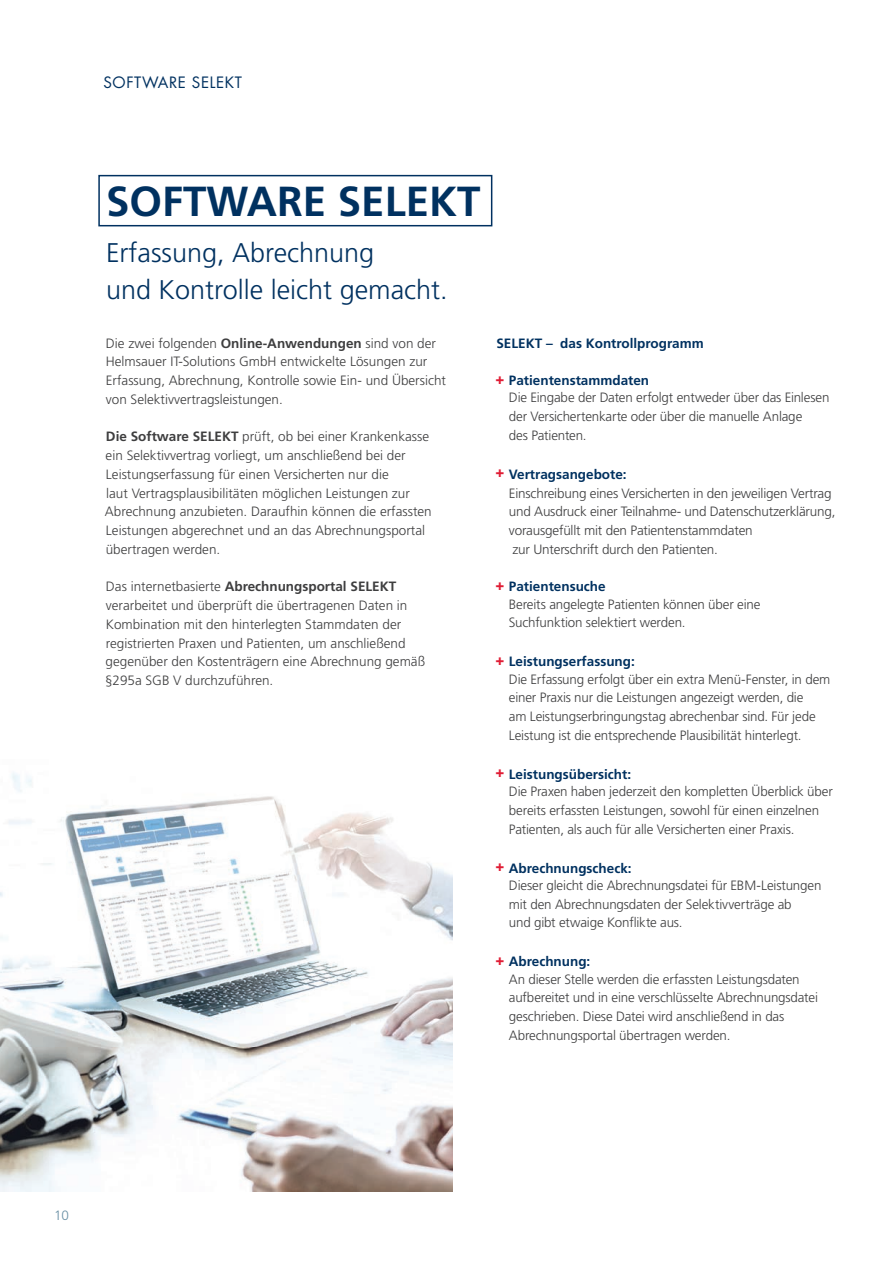
<style>
.page{position:relative;width:893px;height:1263px;background:#fff}
.page>*{position:absolute;margin:0;border:0;box-sizing:border-box;transform-origin:0 0}
.t1{font:700 42px "Frutiger LT Std";color:#003160}
.t2{font:300 27px/37.5px "Frutiger LT Std";color:#003160}
.t3{font:15.3px "Futura Std";letter-spacing:.04em;color:#003160}
.t4{font:300 13.5px/18.8px "Frutiger LT Std";letter-spacing:-.01em;color:#3e3e3f}
.t5{font:700 13.5px "Frutiger LT Std";color:#003160}
.t6{font:300 13.5px "Frutiger LT Std";color:#6990a5}
.s1{font-weight:700}
.s2{font-weight:900;font-size:15px;color:#e01d35}
.s3{font-weight:700;color:#003160}
</style>
<div class="page">
<img style="left:0;top:772px;width:453px;height:419px">
<div style="left:98px;top:175px;width:394px;height:51px;border:2px solid #003160"></div>
<p class="t3" style="left:103px;top:73px;width:140px">SOFTWARE SELEKT</p>
<h1 class="t1" style="left:106px;top:177px;width:376px">SOFTWARE SELEKT</h1>
<h2 class="t2" style="left:106px;top:234px;width:343px">Erfassung, Abrechnung<br>und Kontrolle leicht gemacht.</h2>
<p class="t4" style="left:106px;top:334px;width:342px">Die zwei folgenden <span class="s1">Online-Anwendungen</span> sind von der Helmsauer IT-Solutions GmbH entwickelte Lösungen zur Erfassung, Abrechnung, Kontrolle sowie Ein- und Übersicht von Selektivvertragsleistungen.</p>
<p class="t4" style="left:105px;top:427px;width:328px"><span class="s1">Die Software SELEKT</span> prüft, ob bei einer Krankenkasse ein Selektivvertrag vorliegt, um anschließend bei der Leistungserfassung für einen Versicherten nur die<br>laut Vertragsplausibilitäten möglichen Leistungen zur Abrechnung anzubieten. Daraufhin können die erfassten Leistungen abgerechnet und an das Abrechnungsportal übertragen werden.</p>
<p class="t4" style="left:105px;top:577px;width:322px">Das internetbasierte <span class="s1">Abrechnungsportal SELEKT </span>verarbeitet und überprüft die übertragenen Daten in Kombination mit den hinterlegten Stammdaten der registrierten Praxen und Patienten, um anschließend gegenüber den Kostenträgern eine Abrechnung gemäß §295a SGB V durchzuführen.</p>
<p class="t5" style="left:496px;top:335px;width:209px">SELEKT – das Kontrollprogramm</p>
<p class="t4" style="left:509px;top:372px;width:322px;line-height:17.2px;text-indent:-14px"><span class="s2">+</span> <span class="s3">Patientenstammdaten<br></span>Die Eingabe der Daten erfolgt entweder über das Einlesen</p>
<p class="t4" style="left:509px;top:407px;width:295px">der Versichertenkarte oder über die manuelle Anlage des Patienten.</p>
<p class="t4" style="left:509px;top:465px;width:328px;text-indent:-13px"><span class="s2">+</span> <span class="s3">Vertragsangebote:<br></span>Einschreibung eines Versicherten in den jeweiligen Vertrag und Ausdruck einer Teilnahme- und Datenschutzerklärung, vorausgefüllt mit den Patientenstammdaten<br>zur Unterschrift durch den Patienten.</p>
<p class="t4" style="left:509px;top:578px;width:253px;line-height:17.2px;text-indent:-14px"><span class="s2">+</span> <span class="s3">Patientensuche<br></span>Bereits angelegte Patienten können über eine</p>
<p class="t4" style="left:509px;top:613px;width:178px">Suchfunktion selektiert werden.</p>
<p class="t4" style="left:509px;top:653px;width:323px;line-height:17.2px;text-indent:-14px"><span class="s2">+</span> <span class="s3">Leistungserfassung:<br></span>Die Erfassung erfolgt über ein extra Menü-Fenster, in dem</p>
<p class="t4" style="left:509px;top:688px;width:308px">einer Praxis nur die Leistungen angezeigt werden, die am Leistungserbringungstag abrechenbar sind. Für jede<br>Leistung ist die entsprechende Plausibilität hinterlegt.</p>
<p class="t4" style="left:509px;top:766px;width:325px;line-height:17.2px;text-indent:-14px"><span class="s2">+</span> <span class="s3">Leistungsübersicht:<br></span>Die Praxen haben jederzeit den kompletten Überblick über</p>
<p class="t4" style="left:509px;top:801px;width:312px">bereits erfassten Leistungen, sowohl für einen einzelnen<br>Patienten, als auch für alle Versicherten einer Praxis.</p>
<p class="t4" style="left:509px;top:859px;width:314px;line-height:17.2px;text-indent:-14px"><span class="s2">+</span> <span class="s3">Abrechnungscheck:<br></span>Dieser gleicht die Abrechnungsdatei für EBM-Leistungen</p>
<p class="t4" style="left:509px;top:895px;width:284px">mit den Abrechnungsdaten der Selektivverträge ab und gibt etwaige Konflikte aus.</p>
<p class="t4" style="left:509px;top:953px;width:292px;line-height:17.2px;text-indent:-14px"><span class="s2">+</span> <span class="s3">Abrechnung:<br></span>An dieser Stelle werden die erfassten Leistungsdaten</p>
<p class="t4" style="left:509px;top:988px;width:311px">aufbereitet und in eine verschlüsselte Abrechnungsdatei geschrieben. Diese Datei wird anschließend in das<br>Abrechnungsportal übertragen werden.</p>
<p class="t6" style="left:54px;top:1207px;width:17px">10</p>
</div>
